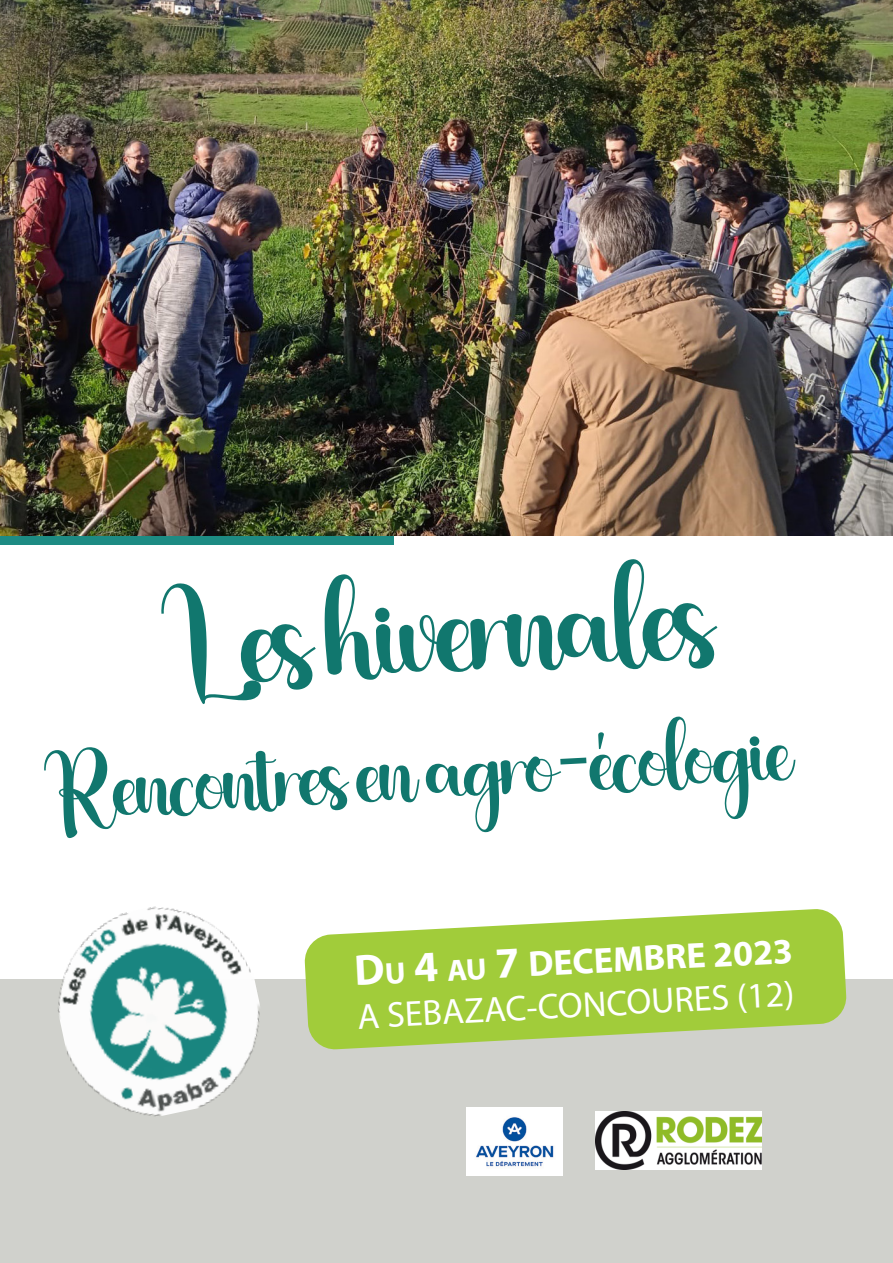
<style>
.page{position:relative;width:893px;height:1263px;background:#fff}
.page>*{position:absolute;margin:0;border:0;box-sizing:border-box;transform-origin:0 0}
.t1{font:123px "Baby Script";color:#11776e}
.t2{font:82.5px "Baby Script";color:#11776e}
.t3{font:36px "Myriad Pro";color:#fff}
.t4{font:700 36px "Myriad Pro";color:#fff}
.s1{font-size:43.5px}
.s2{font-size:30.45px}
</style>
<div class="page">
<div style="left:0;top:979px;width:893px;height:284px;background:#d0d1cc"></div>
<svg style="left:304px;top:909px;width:543px;height:141px;fill:#a1cc3a"></svg>
<img style="left:596px;top:1111px;width:166px;height:59px">
<img style="left:466px;top:1108px;width:97px;height:67px">
<img style="left:58px;top:906px;width:202px;height:211px">
<img style="left:0;top:0;width:893px;height:536px">
<div style="left:0;top:536px;width:393px;height:8px;background:#1d8b83"></div>
<p class="t1" style="left:158px;top:540px;width:554px;rotate:-3deg">Les hivernales</p>
<p class="t2" style="left:42px;top:720px;width:750px;rotate:-3deg">Rencontres en agro-écologie</p>
<p class="t4" style="left:353px;top:950px;width:441px;rotate:-3deg"><span class="s1">D</span><span class="s2">u</span> <span class="s1">4</span> <span class="s2">au</span> <span class="s1">7</span> DECEMBRE 2023</p>
<p class="t3" style="left:356px;top:994px;width:439px;rotate:-3deg">A SEBAZAC-CONCOURES (12)</p>
</div>
